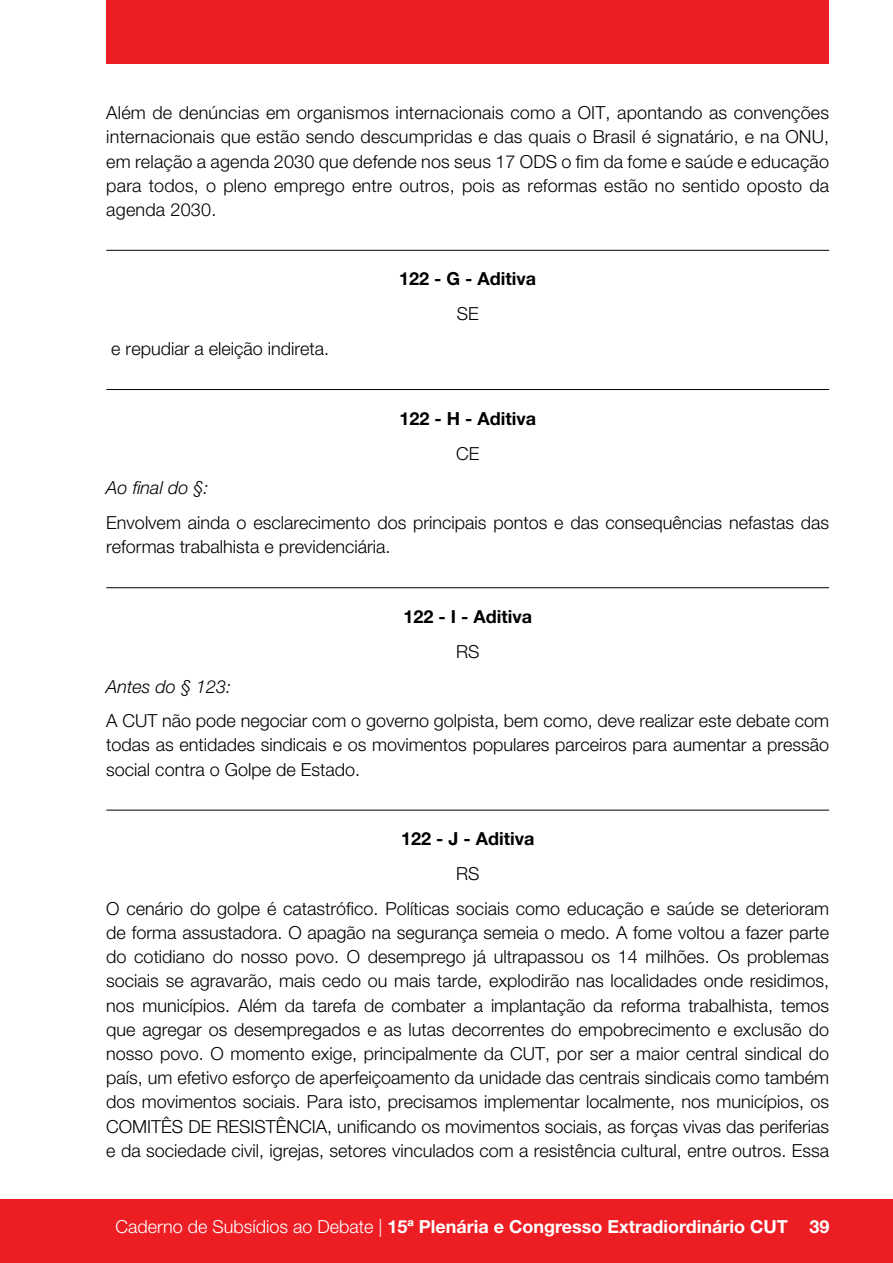
<style>
.page{position:relative;width:893px;height:1263px;background:#fff}
.page>*{position:absolute;margin:0;border:0;box-sizing:border-box;transform-origin:0 0}
.t1{font:300 18px/24.2px "Helvetica Neue LT Std";color:#000;text-align:justify}
.t2{font:700 18px "Helvetica Neue LT Std";color:#fff}
.t3{font:700 18px "Helvetica Neue LT Std";color:#000}
.t4{font:italic 300 18px "Helvetica Neue LT Std";color:#000}
.s1{font-weight:300}
</style>
<div class="page">
<div style="left:0;top:1199px;width:893px;height:64px;background:#ed1d24"></div>
<div style="left:106px;top:0;width:723px;height:64px;background:#ed1d24"></div>
<hr style="left:107px;top:250px;width:722px;height:1px;background:#000">
<hr style="left:107px;top:389px;width:722px;height:1px;background:#000">
<hr style="left:107px;top:587px;width:722px;height:1px;background:#000">
<hr style="left:107px;top:810px;width:722px;height:1px;background:#000">
<p class="t1" style="left:106px;top:100px;width:724px">Além de denúncias em organismos internacionais como a OIT, apontando as convenções internacionais que estão sendo descumpridas e das quais o Brasil é signatário, e na ONU, em relação a agenda 2030 que defende nos seus 17 ODS o fim da fome e saúde e educação para todos, o pleno emprego entre outros, pois as reformas estão no sentido oposto da agenda 2030.</p>
<p class="t1" style="left:111px;top:336px;width:219px">e repudiar a eleição indireta.</p>
<p class="t3" style="left:399px;top:268px;width:138px">122 - G - Aditiva</p>
<p class="t1" style="left:457px;top:301px;width:24px">SE</p>
<p class="t3" style="left:399px;top:407px;width:138px">122 - H - Aditiva</p>
<p class="t1" style="left:456px;top:441px;width:25px">CE</p>
<p class="t4" style="left:106px;top:477px;width:104px">Ao final do §:</p>
<p class="t1" style="left:106px;top:510px;width:724px">Envolvem ainda o esclarecimento dos principais pontos e das consequências nefastas das reformas trabalhista e previdenciária.</p>
<p class="t3" style="left:403px;top:605px;width:130px">122 - I - Aditiva</p>
<p class="t1" style="left:456px;top:639px;width:25px">RS</p>
<p class="t4" style="left:106px;top:675px;width:126px">Antes do § 123:</p>
<p class="t1" style="left:106px;top:708px;width:724px">A CUT não pode negociar com o governo golpista, bem como, deve realizar este debate com todas as entidades sindicais e os movimentos populares parceiros para aumentar a pressão social contra o Golpe de Estado.</p>
<p class="t3" style="left:401px;top:828px;width:135px">122 - J - Aditiva</p>
<p class="t1" style="left:106px;top:856px;width:724px;line-height:34.8px;text-align:center">RS<br>O cenário do golpe é catastrófico. Políticas sociais como educação e saúde se deterioram</p>
<p class="t1" style="left:106px;top:920px;width:724px">de forma assustadora. O apagão na segurança semeia o medo. A fome voltou a fazer parte do cotidiano do nosso povo. O desemprego já ultrapassou os 14 milhões. Os problemas sociais se agravarão, mais cedo ou mais tarde, explodirão nas localidades onde residimos, nos municípios. Além da tarefa de combater a implantação da reforma trabalhista, temos que agregar os desempregados e as lutas decorrentes do empobrecimento e exclusão do nosso povo. O momento exige, principalmente da CUT, por ser a maior central sindical do país, um efetivo esforço de aperfeiçoamento da unidade das centrais sindicais como também dos movimentos sociais. Para isto, precisamos implementar localmente, nos municípios, os COMITÊS DE RESISTÊNCIA, unificando os movimentos sociais, as forças vivas das periferias e da sociedade civil, igrejas, setores vinculados com a resistência cultural, entre outros. Essa</p>
<p class="t2" style="left:116px;top:1216px;width:715px"><span class="s1">Caderno de Subsídios ao Debate |</span> 15ª Plenária e Congresso Extradiordinário CUT 39</p>
</div>
